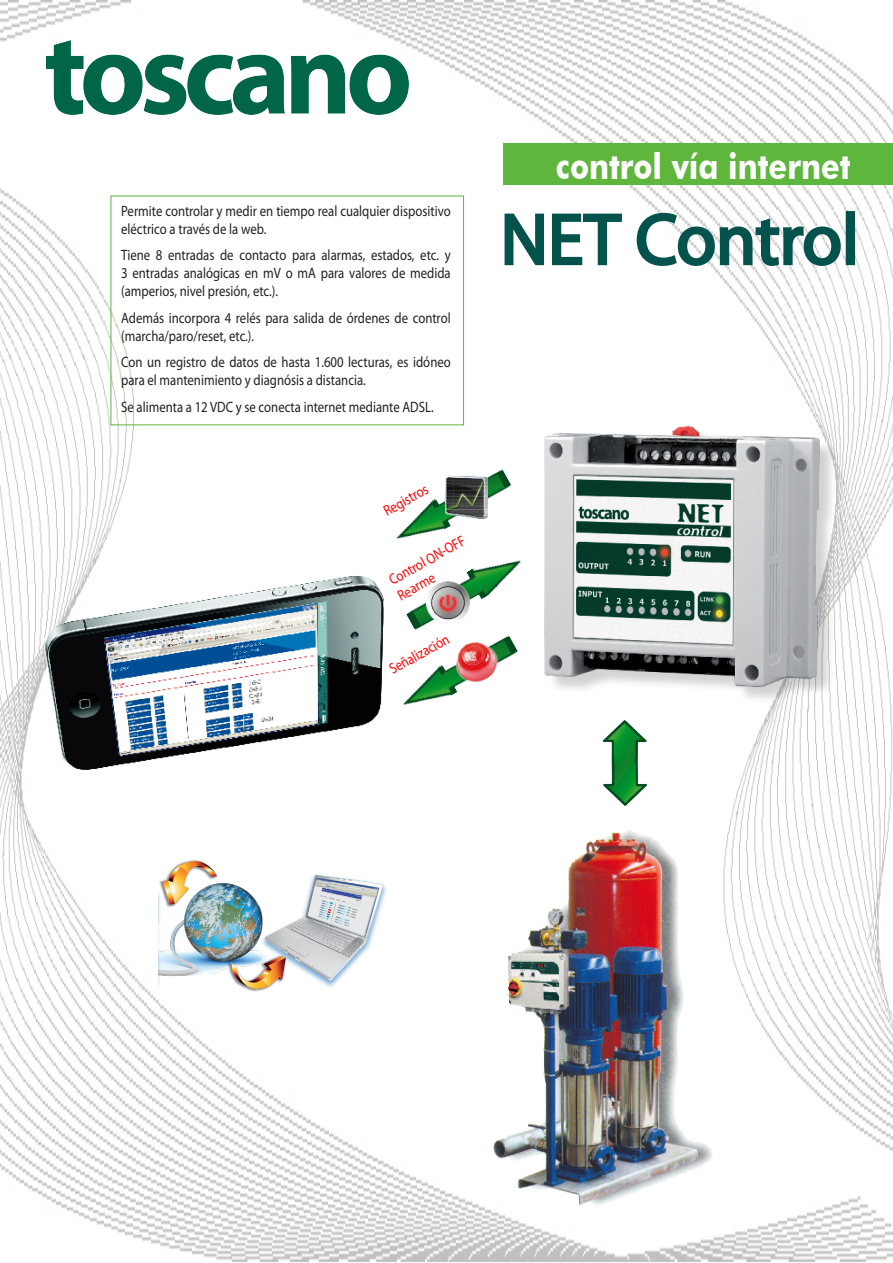
<style>
.page{position:relative;width:893px;height:1263px;background:#fff}
.page>*{position:absolute;margin:0;border:0;box-sizing:border-box;transform-origin:0 0}
.TEXTO-NORMAL{font:72px "Myriad Pro";color:#03524c}
.txt-hidroniveles{font:700 36px "Futura BT";color:#fff;scale:.85 1}
.txt-hidroniveles-2{font:15px/18px "Myriad Pro";color:#231f20;scale:.85 1}
.txt-hidroniveles-3{font:15px "Myriad Pro";color:#f00;scale:.85 1}
</style>
<div class="page">
<img style="left:0;top:0;width:893px;height:1262px">
<svg style="left:503px;top:211px;width:120px;height:57px"></svg>
<svg style="left:635px;top:211px;width:207px;height:56px"></svg>
<div style="left:846px;top:211px;width:9px;height:54px;border:3px solid #03524c"></div>
<img style="left:159px;top:857px;width:229px;height:146px">
<div style="left:547px;top:428px;width:290px;height:277px;background:#231f20;opacity:.2"></div>
<img style="left:538px;top:421px;width:293px;height:277px">
<div style="left:503px;top:144px;width:390px;height:40px;background:#5fb63c"></div>
<img style="left:34px;top:559px;width:356px;height:225px">
<img style="left:47px;top:41px;width:361px;height:73px">
<img style="left:492px;top:829px;width:221px;height:389px">
<img style="left:389px;top:463px;width:125px;height:88px">
<img style="left:396px;top:630px;width:125px;height:88px">
<img style="left:403px;top:547px;width:124px;height:87px">
<img style="left:445px;top:476px;width:43px;height:42px">
<img style="left:427px;top:581px;width:42px;height:43px">
<img style="left:456px;top:640px;width:42px;height:43px">
<img style="left:604px;top:721px;width:43px;height:85px">
<p class="txt-hidroniveles-2" style="left:121px;top:201px;width:389px">Permite controlar y medir en tiempo real cualquier dispositivo eléctrico a través de la web.</p>
<p class="txt-hidroniveles-2" style="left:121px;top:246px;width:389px;text-align:justify">Tiene 8 entradas de contacto para alarmas, estados, etc. y 3 entradas analógicas en mV o mA para valores de medida (amperios, nivel presión, etc.).</p>
<p class="txt-hidroniveles-2" style="left:121px;top:308px;width:389px">Además incorpora 4 relés para salida de órdenes de control (marcha/paro/reset, etc.).</p>
<p class="txt-hidroniveles-2" style="left:121px;top:353px;width:389px">Con un registro de datos de hasta 1.600 lecturas, es idóneo para el mantenimiento y diagnósis a distancia.</p>
<p class="txt-hidroniveles-2" style="left:121px;top:397px;width:369px">Se alimenta a 12 VDC y se conecta internet mediante ADSL.</p>
<p class="txt-hidroniveles-3" style="left:380px;top:504px;width:59px;rotate:-29deg">Registros</p>
<p class="txt-hidroniveles-3" style="left:385px;top:573px;width:101px;rotate:-29deg">Control ON-OFF</p>
<p class="txt-hidroniveles-3" style="left:394px;top:588px;width:49px;rotate:-29deg">Rearme</p>
<p class="txt-hidroniveles-3" style="left:386px;top:662px;width:80px;rotate:-29deg">Señalización</p>
<p class="txt-hidroniveles" style="left:556px;top:144px;width:348px">control vía internet</p>
<p class="TEXTO-NORMAL" style="left:501px;top:195px;width:360px">NET Control</p>
</div>
